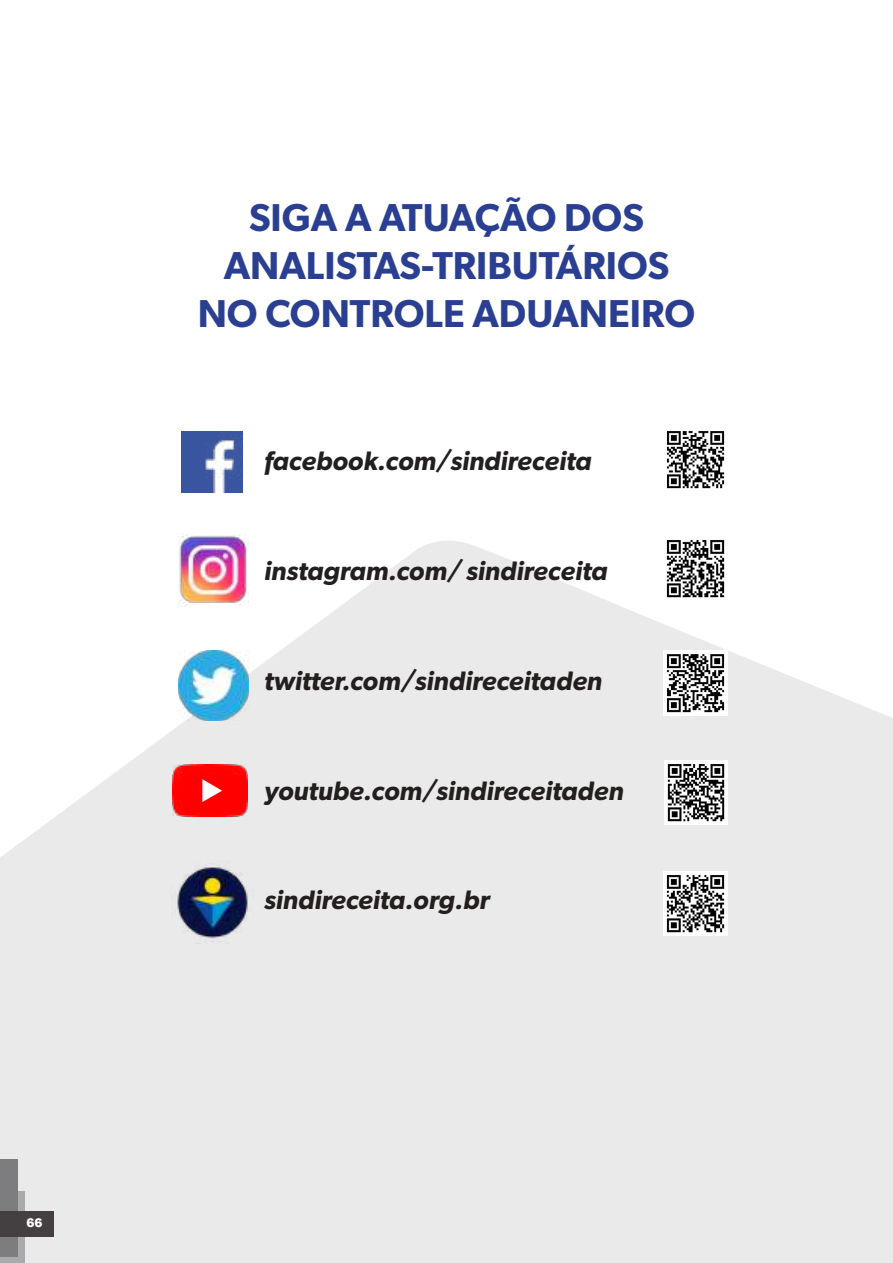
<style>
.page{position:relative;width:893px;height:1263px;background:#fff}
.page>*{position:absolute;margin:0;border:0;box-sizing:border-box;transform-origin:0 0}
.t1{font:600 39px/48px "Gibson";color:#2a3f91;text-align:center}
.t2{font:italic 600 26.7px "Gibson";color:#241f1f}
.t3{font:900 12px "Arial";color:#fff}
</style>
<div class="page">
<svg style="left:181px;top:541px;width:542px;height:108px;fill:#ebeaea"></svg>
<div style="left:0;top:649px;width:893px;height:614px;background:#ebeaea"></div>
<div style="left:1px;top:1191px;width:24px;height:72px;background:#aaaaac"></div>
<div style="left:0;top:1160px;width:18px;height:97px;background:#7d7c7e"></div>
<div style="left:0;top:1211px;width:54px;height:25px;background:#444041"></div>
<img style="left:182px;top:432px;width:60px;height:60px">
<img style="left:178px;top:535px;width:70px;height:71px">
<img style="left:178px;top:650px;width:70px;height:70px">
<img style="left:172px;top:764px;width:75px;height:52px">
<img style="left:170px;top:861px;width:84px;height:82px">
<img style="left:667px;top:431px;width:58px;height:58px">
<img style="left:664px;top:540px;width:61px;height:61px">
<img style="left:664px;top:651px;width:64px;height:64px">
<img style="left:664px;top:761px;width:64px;height:64px">
<img style="left:664px;top:871px;width:64px;height:64px">
<p class="t3" style="left:27px;top:1214px;width:18px">66</p>
<h1 class="t1" style="left:198px;top:192px;width:499px">SIGA A ATUAÇÃO DOS<br>ANALISTAS-TRIBUTÁRIOS<br>NO CONTROLE ADUANEIRO</h1>
<p class="t2" style="left:264px;top:445px;width:329px">facebook.com/sindireceita</p>
<p class="t2" style="left:264px;top:555px;width:345px">instagram.com/ sindireceita</p>
<p class="t2" style="left:264px;top:664px;width:340px">twitter.com/sindireceitaden</p>
<p class="t2" style="left:264px;top:774px;width:361px">youtube.com/sindireceitaden</p>
<p class="t2" style="left:264px;top:884px;width:227px">sindireceita.org.br</p>
</div>
